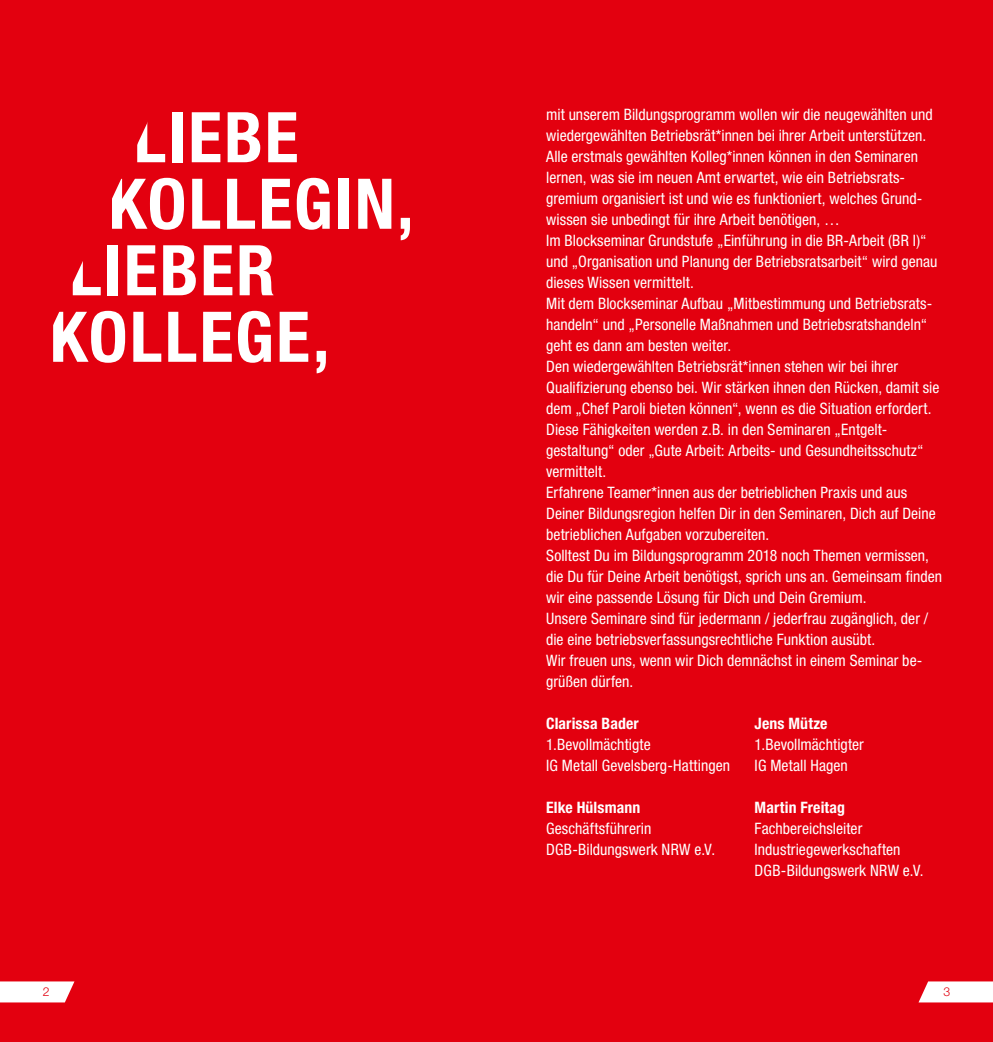
<style>
.page{position:relative;width:993px;height:1042px;background:#fff}
.page>*{position:absolute;margin:0;border:0;box-sizing:border-box;transform-origin:0 0}
.t1{font:700 condensed 70px "Helvetica Neue LT Std";letter-spacing:.03em;color:#fff}
.t2{font:condensed 15.75px/21px "Helvetica Neue LT Std";letter-spacing:.005em;color:#fff}
.t3{font:700 condensed 15.75px "Helvetica Neue LT Std";letter-spacing:.01em;color:#fff}
.t4{font:300 12.25px "Helvetica Neue LT Std";color:#e3000f}
</style>
<div class="page">
<div style="left:0;top:0;width:992px;height:1042px;background:#e3000f"></div>
<svg style="left:0;top:981px;width:74px;height:21px;background:#fcebec"></svg>
<svg style="left:918px;top:981px;width:74px;height:21px;background:#fce7e8"></svg>
<h1 class="t1" style="left:134px;top:95px;width:166px">LIEBE</h1>
<h1 class="t1" style="left:108px;top:161px;width:306px">KOLLEGIN,</h1>
<h1 class="t1" style="left:69px;top:228px;width:207px">LIEBER</h1>
<h1 class="t1" style="left:50px;top:294px;width:281px">KOLLEGE,</h1>
<p class="t2" style="left:546px;top:104px;width:397px">mit unserem Bildungsprogramm wollen wir die neugewählten und wiedergewählten Betriebsrät*innen bei ihrer Arbeit unterstützen.<br>Alle erstmals gewählten Kolleg*innen können in den Seminaren lernen, was sie im neuen Amt erwartet, wie ein Betriebsrats&shy;gremium organisiert ist und wie es funktioniert, welches Grund&shy;wissen sie unbedingt für ihre Arbeit benötigen, …<br>Im Blockseminar Grundstufe „Einführung in die BR-Arbeit (BR I)“ und „Organisation und Planung der Betriebsratsarbeit“ wird genau dieses Wissen vermittelt.<br>Mit dem Blockseminar Aufbau „Mitbestimmung und Betriebsrats&shy;handeln“ und „Personelle Maßnahmen und Betriebsratshandeln“ geht es dann am besten weiter.<br>Den wiedergewählten Betriebsrät*innen stehen wir bei ihrer Qualifizierung ebenso bei. Wir stärken ihnen den Rücken, damit sie dem „Chef Paroli bieten können“, wenn es die Situation erfordert.<br>Diese Fähigkeiten werden z.B. in den Seminaren „Entgelt&shy;gestaltung“ oder „Gute Arbeit: Arbeits- und Gesundheitsschutz“ vermittelt.<br>Erfahrene Teamer*innen aus der betrieblichen Praxis und aus Deiner Bildungsregion helfen Dir in den Seminaren, Dich auf Deine betrieblichen Aufgaben vorzubereiten.<br>Solltest Du im Bildungsprogramm 2018 noch Themen vermissen, die Du für Deine Arbeit benötigst, sprich uns an. Gemeinsam finden wir eine passende Lösung für Dich und Dein Gremium.<br>Unsere Seminare sind für jedermann / jederfrau zugänglich, der / die eine betriebsverfassungsrechtliche Funktion ausübt.<br>Wir freuen uns, wenn wir Dich demnächst in einem Seminar be&shy;grüßen dürfen.</p>
<p class="t3" style="left:546px;top:714px;width:94px">Clarissa Bader</p>
<p class="t3" style="left:754px;top:714px;width:74px">Jens Mütze</p>
<p class="t2" style="left:546px;top:734px;width:106px">1.Bevollmächtigte</p>
<p class="t2" style="left:754px;top:734px;width:111px">1.Bevollmächtigter</p>
<p class="t2" style="left:546px;top:755px;width:185px">IG Metall Gevelsberg-Hattingen</p>
<p class="t2" style="left:754px;top:755px;width:95px">IG Metall Hagen</p>
<p class="t3" style="left:546px;top:798px;width:96px">Elke Hülsmann</p>
<p class="t3" style="left:754px;top:798px;width:92px">Martin Freitag</p>
<p class="t2" style="left:546px;top:818px;width:107px">Geschäftsführerin</p>
<p class="t2" style="left:754px;top:818px;width:109px">Fachbereichsleiter</p>
<p class="t2" style="left:546px;top:839px;width:170px">DGB-Bildungswerk NRW e.V.</p>
<p class="t2" style="left:754px;top:839px;width:170px">Industriegewerkschaften<br>DGB-Bildungswerk NRW e.V.</p>
<p class="t4" style="left:43px;top:984px;width:8px">2</p>
<p class="t4" style="left:943px;top:984px;width:8px">3</p>
</div>
